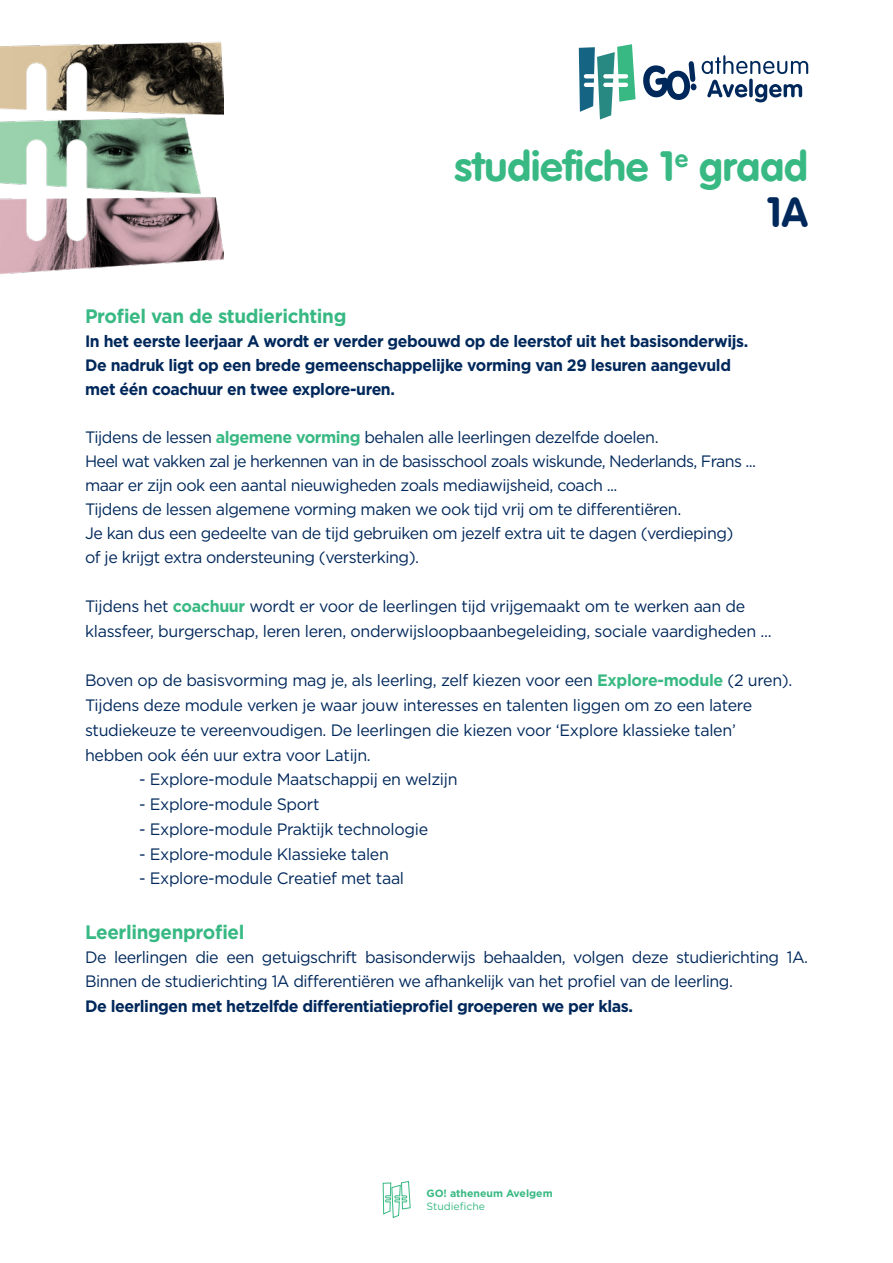
<style>
.page{position:relative;width:893px;height:1263px;background:#fff}
.page>*{position:absolute;margin:0;border:0;box-sizing:border-box;transform-origin:0 0}
.t1{font:41.4px/46.5px "VAG Rounded Bold";color:#38b983;text-align:right}
.t2{font:700 19.5px "Gotham";letter-spacing:-.02em;color:#38b983}
.t3{font:16.5px/24px "Gotham";letter-spacing:-.03em;color:#00285b}
.t4{font:700 16.5px "Gotham";letter-spacing:-.025em;color:#00285b;scale:.96 1}
.t5{font:700 10.5px "Gotham";color:#38b983}
.t6{font:10.5px "Gotham";color:#38b983}
.s1{color:#00285b}
.s2{font-weight:700;color:#38b983}
.s3{font-weight:700}
</style>
<div class="page">
<svg style="left:643px;top:55px;width:165px;height:47px"></svg>
<svg style="left:579px;top:44px;width:56px;height:76px"></svg>
<svg style="left:382px;top:1181px;width:29px;height:37px"></svg>
<img style="left:0;top:41px;width:223px;height:233px">
<p class="t1" style="left:455px;top:143px;width:355px">studiefiche 1<sup>e</sup> graad<br><span class="s1">1A</span></p>
<p class="t2" style="left:85px;top:303px;width:263px">Profiel van de studierichting</p>
<p class="t4" style="left:85px;top:331px;width:692px">In het eerste leerjaar A wordt er verder gebouwd op de leerstof uit het basisonderwijs.</p>
<p class="t4" style="left:85px;top:355px;width:674px">De nadruk ligt op een brede gemeenschappelijke vorming van 29 lesuren aangevuld</p>
<p class="t4" style="left:85px;top:379px;width:324px">met één coachuur en twee explore-uren.</p>
<p class="t3" style="left:85px;top:425px;width:672px">Tijdens de lessen <span class="s2">algemene vorming</span> behalen alle leerlingen dezelfde doelen.<br>Heel wat vakken zal je herkennen van in de basisschool zoals wiskunde, Nederlands, Frans ... maar er zijn ook een aantal nieuwigheden zoals mediawijsheid, coach ...</p>
<p class="t3" style="left:85px;top:497px;width:598px">Tijdens de lessen algemene vorming maken we ook tijd vrij om te differentiëren.</p>
<p class="t3" style="left:85px;top:521px;width:650px">Je kan dus een gedeelte van de tijd gebruiken om jezelf extra uit te dagen (verdieping) of je krijgt extra ondersteuning (versterking).</p>
<p class="t3" style="left:85px;top:594px;width:662px">Tijdens het <span class="s2">coachuur</span> wordt er voor de leerlingen tijd vrijgemaakt om te werken aan de</p>
<p class="t3" style="left:85px;top:619px;width:688px">klassfeer, burgerschap, leren leren, onderwijsloopbaanbegeleiding, sociale vaardigheden ...</p>
<p class="t3" style="left:85px;top:668px;width:709px">Boven op de basisvorming mag je, als leerling, zelf kiezen voor een <span class="s2">Explore-module</span> (2 uren).</p>
<p class="t3" style="left:85px;top:693px;width:669px">Tijdens deze module verken je waar jouw interesses en talenten liggen om zo een latere</p>
<p class="t3" style="left:85px;top:718px;width:652px">studiekeuze te vereenvoudigen. De leerlingen die kiezen voor ‘Explore klassieke talen’</p>
<p class="t3" style="left:85px;top:742px;width:287px">hebben ook één uur extra voor Latijn.</p>
<p class="t3" style="left:139px;top:767px;width:320px">- Explore-module Maatschappij en welzijn</p>
<p class="t3" style="left:139px;top:792px;width:182px">- Explore-module Sport</p>
<p class="t3" style="left:139px;top:817px;width:291px">- Explore-module Praktijk technologie</p>
<p class="t3" style="left:139px;top:841px;width:251px">- Explore-module Klassieke talen</p>
<p class="t3" style="left:139px;top:866px;width:267px">- Explore-module Creatief met taal</p>
<p class="t2" style="left:85px;top:919px;width:161px">Leerlingenprofiel</p>
<p class="t3" style="left:85px;top:945px;width:725px">De leerlingen die een getuigschrift basisonderwijs behaalden, volgen deze studierichting 1A.<br>Binnen de studierichting 1A differentiëren we afhankelijk van het profiel van de leerling.<br><span class="s3">De leerlingen met hetzelfde differentiatieprofiel groeperen we per klas.</span></p>
<p class="t5" style="left:426px;top:1187px;width:128px">GO! atheneum Avelgem</p>
<p class="t6" style="left:426px;top:1199px;width:60px">Studiefiche</p>
</div>
